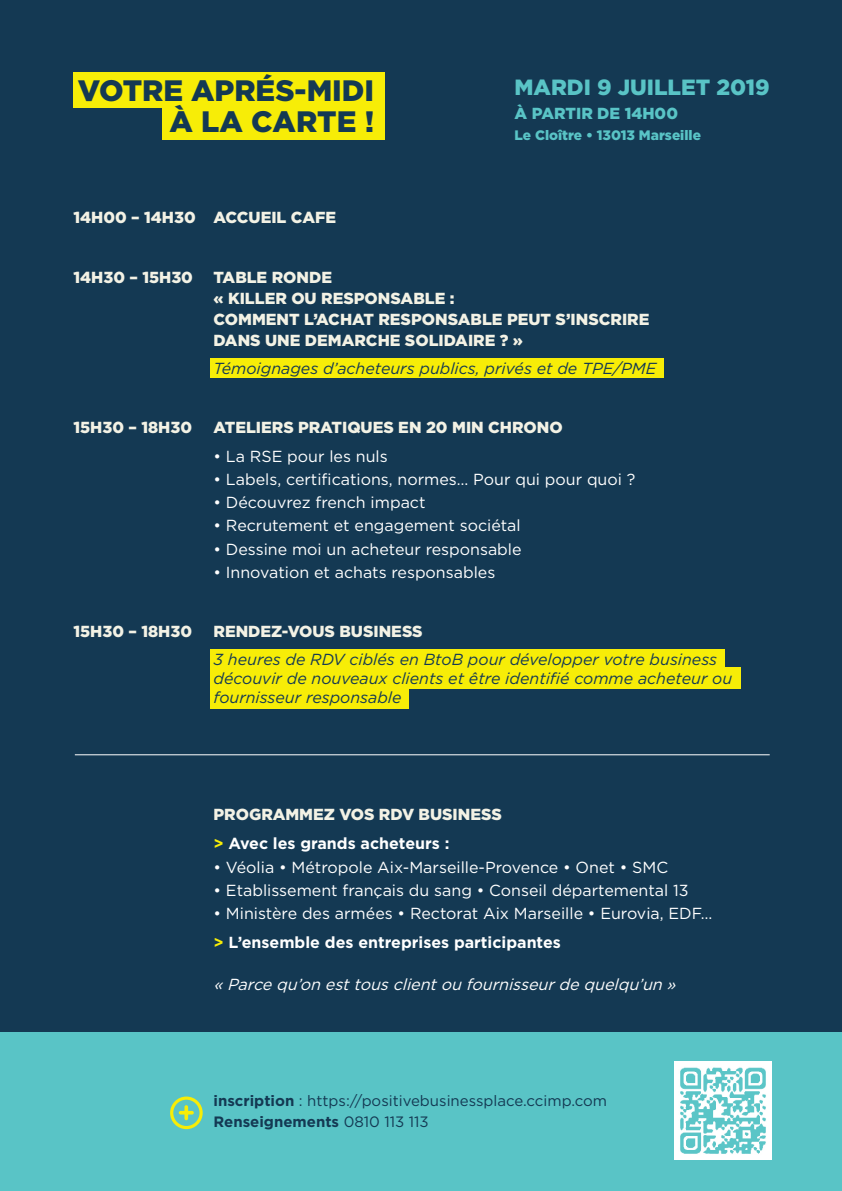
<style>
.page{position:relative;width:842px;height:1191px;background:#fff}
.page>*{position:absolute;margin:0;border:0;box-sizing:border-box;transform-origin:0 0}
.t1{font:900 29.6px/31.4px "Gotham";color:#143953;text-align:right}
.t2{font:900 22px "Gotham";color:#59c4c6}
.t3{font:16px/28.8px "Gotham";color:#fff}
.t4{font:900 16px/21px "Gotham";color:#f3f2e5}
.t5{font:italic 16px/19.2px "Gotham";color:#143953}
.t6{font:italic 16px "Gotham";color:#fff}
.t7{font:900 16px "Gotham";color:#59c4c6}
.t8{font:15px/21px "Gotham";color:#143953}
.t9{font:900 13.8px "Gotham";color:#59c4c6}
.s1{font-weight:700;color:#f7ed07}
.s2{font-weight:700;color:#fff}
.s3{font-weight:700}
</style>
<div class="page">
<div style="left:0;top:0;width:842px;height:1090px;background:#143953"></div>
<div style="left:0;top:1032px;width:842px;height:159px;background:#59c4c6"></div>
<div style="left:210px;top:649px;width:515px;height:22px;background:#f7ed07"></div>
<div style="left:210px;top:666px;width:530px;height:22px;background:#f7ed07"></div>
<div style="left:210px;top:686px;width:198px;height:22px;background:#f7ed07"></div>
<svg style="left:170px;top:1096px;width:33px;height:33px"></svg>
<img style="left:674px;top:1061px;width:97px;height:98px">
<hr style="left:75px;top:754px;width:695px;height:1px;background:#fff">
<div style="left:162px;top:105px;width:223px;height:35px;background:#f7ed07"></div>
<div style="left:74px;top:72px;width:311px;height:36px;background:#f7ed07"></div>
<div style="left:210px;top:358px;width:454px;height:20px;background:#f7ed07"></div>
<h1 class="t1" style="left:78px;top:75px;width:298px">VOTRE APRÉS-MIDI<br>À LA CARTE !</h1>
<p class="t4" style="left:73px;top:207px;width:264px">14H00 – 14H30 ACCUEIL CAFE</p>
<h2 class="t2" style="left:514px;top:72px;width:257px">MARDI 9 JUILLET 2019</h2>
<p class="t7" style="left:514px;top:102px;width:165px">À PARTIR DE 14H00</p>
<p class="t9" style="left:514px;top:125px;width:188px">Le Cloître • 13013 Marseille</p>
<p class="t4" style="left:73px;top:266px;width:121px">14H30 – 15H30</p>
<p class="t4" style="left:213px;top:266px;width:437px">TABLE RONDE<br>« KILLER OU RESPONSABLE :<br>COMMENT L’ACHAT RESPONSABLE PEUT S’INSCRIRE<br>DANS UNE DEMARCHE SOLIDAIRE ? »</p>
<p class="t5" style="left:213px;top:358px;width:444px">Témoignages d’acheteurs publics, privés et de TPE/PME</p>
<p class="t4" style="left:73px;top:416px;width:120px">15H30 – 18H30</p>
<p class="t4" style="left:213px;top:416px;width:351px">ATELIERS PRATIQUES EN 20 MIN CHRONO</p>
<p class="t3" style="left:213px;top:441px;width:176px">• La RSE pour les nuls</p>
<p class="t3" style="left:213px;top:464px;width:423px">• Labels, certifications, normes… Pour qui pour quoi ?</p>
<p class="t3" style="left:213px;top:488px;width:213px">• Découvrez french impact</p>
<p class="t3" style="left:213px;top:511px;width:309px">• Recrutement et engagement sociétal</p>
<p class="t3" style="left:213px;top:534px;width:310px">• Dessine moi un acheteur responsable</p>
<p class="t3" style="left:213px;top:557px;width:283px">• Innovation et achats responsables</p>
<p class="t4" style="left:73px;top:621px;width:120px">15H30 – 18H30</p>
<p class="t4" style="left:213px;top:621px;width:211px">RENDEZ-VOUS BUSINESS</p>
<p class="t5" style="left:213px;top:649px;width:520px">3 heures de RDV ciblés en BtoB pour développer votre business découvir de nouveaux clients et être identifié comme acheteur ou fournisseur responsable</p>
<p class="t4" style="left:213px;top:800px;width:290px;line-height:28.8px">PROGRAMMEZ VOS RDV BUSINESS <span class="s1">&gt;</span> <span class="s2">Avec les grands acheteurs :</span></p>
<p class="t3" style="left:213px;top:852px;width:456px">• Véolia • Métropole Aix-Marseille-Provence • Onet • SMC</p>
<p class="t3" style="left:213px;top:875px;width:477px">• Etablissement français du sang • Conseil départemental 13</p>
<p class="t3" style="left:213px;top:898px;width:500px">• Ministère des armées • Rectorat Aix Marseille • Eurovia, EDF… <span class="s1">&gt;</span> <span class="s3">L’ensemble des entreprises participantes</span></p>
<p class="t6" style="left:213px;top:974px;width:469px">«Parcequ’onesttousclientoufournisseurdequelqu’un»</p>
<p class="t8" style="left:213px;top:1090px;width:395px"><span class="s3">inscription</span> : https://positivebusinessplace.ccimp.com<br><span class="s3">Renseignements</span> 0810 113 113</p>
</div>
